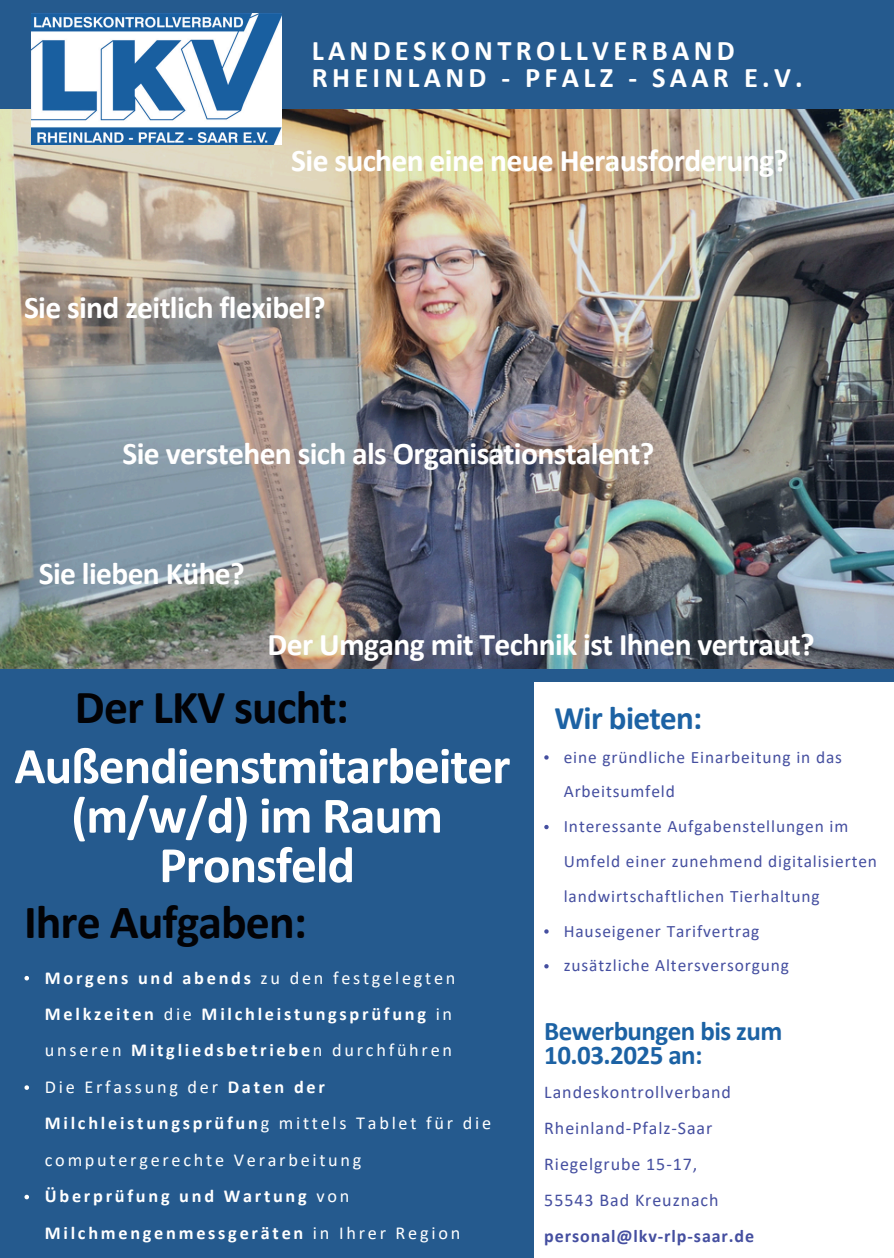
<style>
.page{position:relative;width:894px;height:1258px;background:#fff}
.page>*{position:absolute;margin:0;border:0;box-sizing:border-box;transform-origin:0 0}
.t1{font:700 51.6px/49.5px "Calibri";letter-spacing:-.02em;color:#fff;text-align:center}
.t2{font:700 48px "Calibri";letter-spacing:-.02em;color:#020205}
.t3{font:700 47.7px "Calibri";letter-spacing:-.02em;color:#020205}
.t4{font:700 33px "Calibri";letter-spacing:-.02em;color:#1c62a4}
.t5{font:700 31.5px "Calibri";letter-spacing:-.02em;color:#fff}
.t6{font:700 28.5px/27px "Calibri";letter-spacing:.15em;color:#fff}
.t7{font:700 27px/24.6px "Calibri";letter-spacing:-.02em;color:#1c62a4}
.t8{font:700 18.3px/36.6px "Calibri";letter-spacing:.15em;color:#fff}
.t9{font:18.3px/36.6px "Calibri";letter-spacing:.15em;color:#fff}
.t10{font:18px "Calibri";letter-spacing:.05em;color:#454fa0}
.t11{font:700 18px "Calibri";letter-spacing:.05em;color:#454fa0}
.t12{font:17.4px/34.8px "Calibri";letter-spacing:.05em;color:#454fa0}
.s1{font-weight:400}
.s2{font-weight:700}
</style>
<div class="page">
<div style="left:0;top:0;width:893px;height:1258px;background:#255a8e"></div>
<img style="left:0;top:110px;width:893px;height:558px">
<img style="left:31px;top:14px;width:250px;height:130px">
<div style="left:534px;top:682px;width:359px;height:576px;background:#fff"></div>
<svg style="left:544px;top:755px;width:4px;height:4px"></svg>
<svg style="left:544px;top:825px;width:4px;height:4px"></svg>
<svg style="left:544px;top:929px;width:4px;height:4px"></svg>
<svg style="left:544px;top:964px;width:4px;height:4px"></svg>
<svg style="left:24px;top:976px;width:5px;height:4px"></svg>
<svg style="left:24px;top:1085px;width:5px;height:5px"></svg>
<svg style="left:24px;top:1195px;width:5px;height:4px"></svg>
<h2 class="t6" style="left:312px;top:39px;width:492px">LANDESKONTROLLVERBAND<br>RHEINLAND - PFALZ - SAAR E.V.</h2>
<p class="t5" style="left:291px;top:148px;width:498px">Sie suchen eine neue Herausforderung?</p>
<p class="t5" style="left:24px;top:294px;width:303px">Sie sind zeitlich flexibel?</p>
<p class="t5" style="left:122px;top:441px;width:533px">Sie verstehen sich als Organisationstalent?</p>
<h4 class="t5" style="left:39px;top:560px;width:207px">Sie lieben Kühe?</h4>
<p class="t5" style="left:267px;top:632px;width:548px">Der Umgang mit Technik ist Ihnen vertraut?</p>
<p class="t3" style="left:75px;top:687px;width:275px">Der LKV sucht:</p>
<h1 class="t4" style="left:554px;top:704px;width:149px">Wir bieten:</h1>
<h1 class="t12" style="left:563px;top:741px;width:280px">eine gründliche Einarbeitung in das<br>Arbeitsumfeld</h1>
<h1 class="t12" style="left:563px;top:810px;width:315px">Interessante Aufgabenstellungen im<br>Umfeld einer zunehmend digitalisierten landwirtschaftlichen Tierhaltung</h1>
<p class="t12" style="left:563px;top:915px;width:197px">Hauseigener Tarifvertrag</p>
<p class="t12" style="left:563px;top:949px;width:227px">zusätzliche Altersversorgung</p>
<p class="t1" style="left:14px;top:745px;width:497px">Außendienstmitarbeiter (m/w/d) im Raum<br>Pronsfeld</p>
<p class="t2" style="left:24px;top:902px;width:284px">Ihre Aufgaben:</p>
<p class="t8" style="left:45px;top:960px;width:412px">Morgens und abends <span class="s1">zu den festgelegten<br></span>Melkzeiten <span class="s1">die</span> Milchleistungsprüfung <span class="s1">in unseren</span> Mitgliedsbetriebe<span class="s1">n durchführen</span></p>
<h2 class="t9" style="left:45px;top:1070px;width:447px">Die Erfassung der <span class="s2">Daten der<br>Milchleistungsprüfun</span>g mittels Tablet für die computergerechte Verarbeitung</h2>
<p class="t8" style="left:45px;top:1179px;width:417px">Überprüfung und Wartung <span class="s1">von<br></span>Milchmengenmessgeräten <span class="s1">in Ihrer Region</span></p>
<h3 class="t7" style="left:544px;top:1020px;width:239px">Bewerbungen bis zum<br>10.03.2025 an:</h3>
<p class="t10" style="left:544px;top:1084px;width:188px">Landeskontrollverband</p>
<h2 class="t10" style="left:544px;top:1120px;width:169px">Rheinland-Pfalz-Saar</h2>
<h2 class="t10" style="left:544px;top:1156px;width:154px">Riegelgrube 15-17,</h2>
<h2 class="t10" style="left:544px;top:1192px;width:176px">55543 Bad Kreuznach</h2>
<h2 class="t11" style="left:544px;top:1228px;width:211px">personal@lkv-rlp-saar.de</h2>
</div>
